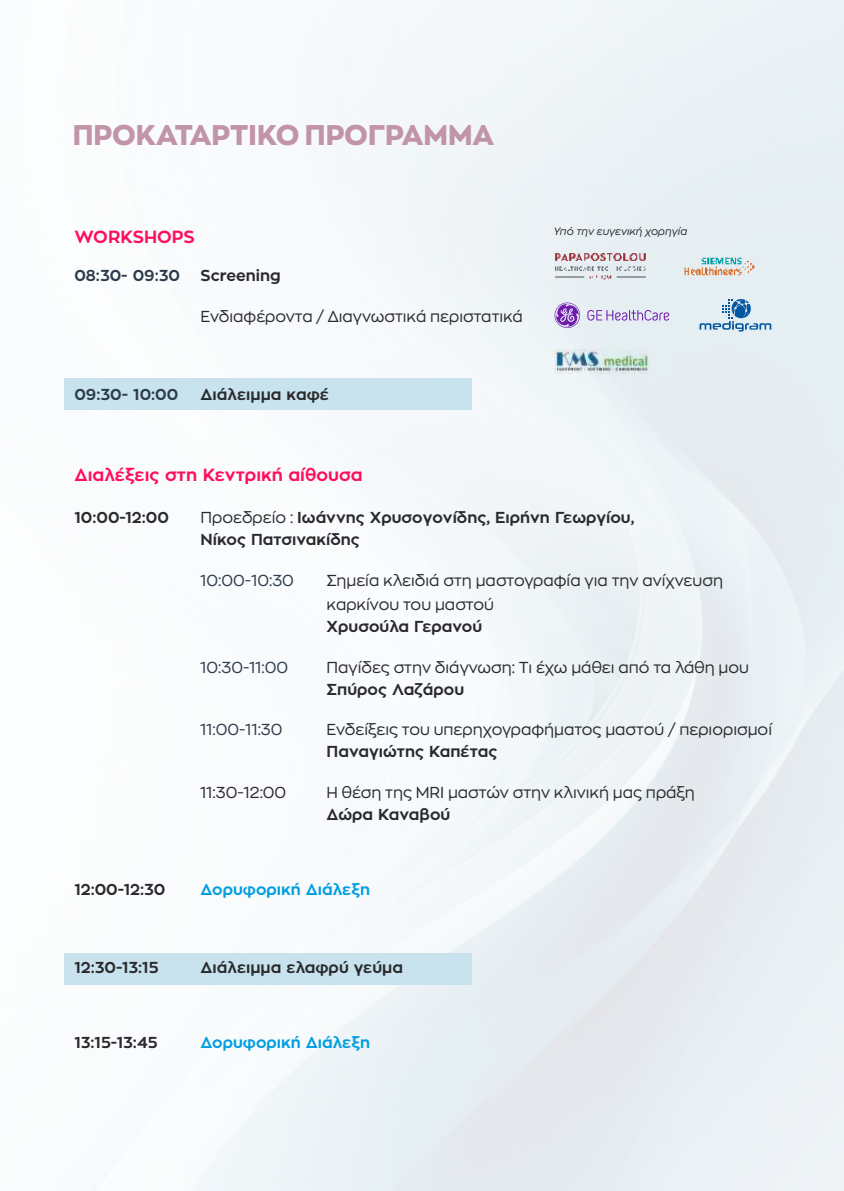
<style>
.page{position:relative;width:844px;height:1191px;background:#fff}
.page>*{position:absolute;margin:0;border:0;box-sizing:border-box;transform-origin:0 0}
.t1{font:800 28px "Zona Pro";color:#c194a9}
.t2{font:700 17.5px "Zona Pro";color:#ff0d5f}
.t3{font:15.75px/24px "Zona Pro";color:#2a2a2d}
.t4{font:700 15.75px/22.1px "Zona Pro";color:#2a2a2d}
.t5{font:700 15.75px "Zona Pro";color:#009ee1}
.t6{font:15.75px "Zona Pro";color:#2c3b4a}
.t7{font:700 15.75px "Zona Pro";color:#2c3b4a}
.t8{font:italic 10.5px "Zona Pro";color:#2a2a2d}
.s1{font-weight:400}
</style>
<div class="page">
<img style="left:64px;top:0;width:779px;height:1191px">
<div style="left:64px;top:953px;width:408px;height:31px;background:#c8e3ee"></div>
<div style="left:64px;top:378px;width:408px;height:31px;background:#c8e3ee"></div>
<img style="left:554px;top:349px;width:95px;height:24px">
<img style="left:676px;top:250px;width:87px;height:35px">
<svg style="left:699px;top:299px;width:72px;height:32px;background:#aec9de"></svg>
<img style="left:554px;top:253px;width:92px;height:29px">
<svg style="left:554px;top:302px;width:115px;height:26px;background:#cec5e4"></svg>
<h1 class="t1" style="left:73px;top:122px;width:423px">ΠΡΟΚΑΤΑΡΤΙΚΟ ΠΡΟΓΡΑΜΜΑ</h1>
<p class="t2" style="left:74px;top:228px;width:122px">WORKSHOPS</p>
<p class="t7" style="left:74px;top:268px;width:107px">08:30- 09:30</p>
<p class="t4" style="left:200px;top:265px;width:82px">Screening</p>
<p class="t3" style="left:200px;top:304px;width:324px">Ενδιαφέροντα / Διαγνωστικά περιστατικά</p>
<p class="t7" style="left:74px;top:387px;width:105px">09:30- 10:00</p>
<p class="t4" style="left:200px;top:383px;width:130px">Διάλειμμα καφέ</p>
<p class="t8" style="left:553px;top:226px;width:135px">Υπό την ευγενική χορηγία</p>
<p class="t2" style="left:74px;top:467px;width:289px">Διαλέξεις στη Κεντρική αίθουσα</p>
<p class="t4" style="left:74px;top:506px;width:96px">10:00-12:00</p>
<p class="t4" style="left:200px;top:506px;width:435px"><span class="s1">Προεδρείο :</span> Ιωάννης Χρυσογονίδης, Ειρήνη Γεωργίου,<br>Νίκος Πατσινακίδης</p>
<p class="t6" style="left:200px;top:572px;width:95px">10:00-10:30</p>
<p class="t3" style="left:326px;top:568px;width:397px">Σημεία κλειδιά στη μαστογραφία για την ανίχνευση καρκίνου του μαστού</p>
<p class="t4" style="left:326px;top:615px;width:157px">Χρυσούλα Γερανού</p>
<p class="t6" style="left:200px;top:659px;width:89px">10:30-11:00</p>
<p class="t3" style="left:326px;top:655px;width:424px">Παγίδες στην διάγνωση: Τι έχω μάθει από τα λάθη μου</p>
<p class="t4" style="left:326px;top:678px;width:139px">Σπύρος Λαζάρου</p>
<p class="t6" style="left:200px;top:722px;width:83px">11:00-11:30</p>
<p class="t3" style="left:326px;top:718px;width:447px">Ενδείξεις του υπερηχογραφήματος μαστού / περιορισμοί</p>
<p class="t4" style="left:326px;top:741px;width:172px">Παναγιώτης Καπέτας</p>
<p class="t3" style="left:200px;top:781px;width:87px">11:30-12:00</p>
<p class="t3" style="left:326px;top:781px;width:369px">Η θέση της MRI μαστών στην κλινική μας πράξη</p>
<p class="t4" style="left:326px;top:804px;width:125px">Δώρα Καναβού</p>
<p class="t4" style="left:74px;top:879px;width:92px">12:00-12:30</p>
<p class="t5" style="left:200px;top:882px;width:171px">Δορυφορική Διάλεξη</p>
<p class="t4" style="left:74px;top:957px;width:86px">12:30-13:15</p>
<p class="t4" style="left:200px;top:957px;width:204px">Διάλειμμα ελαφρύ γεύμα</p>
<p class="t4" style="left:74px;top:1032px;width:85px">13:15-13:45</p>
<p class="t5" style="left:200px;top:1035px;width:171px">Δορυφορική Διάλεξη</p>
</div>
